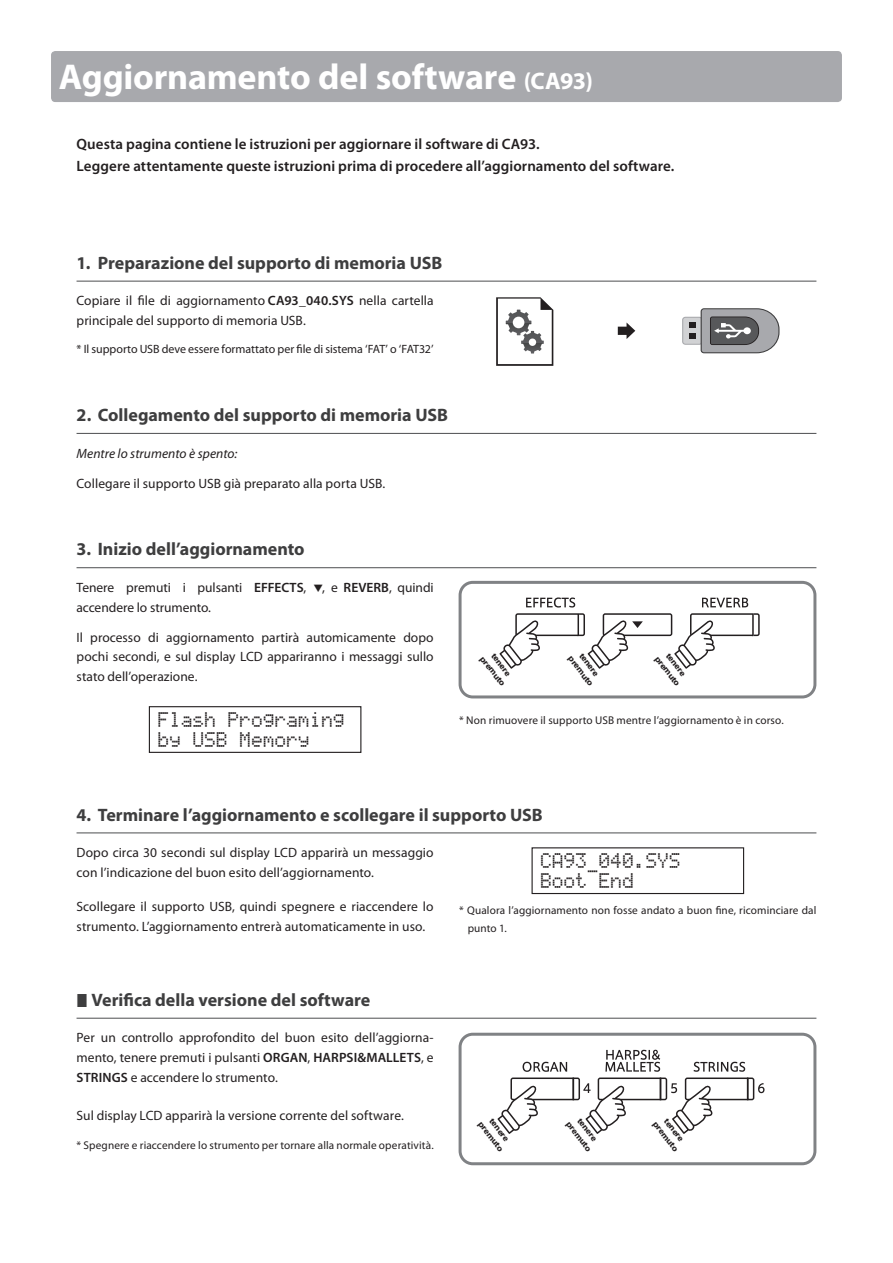
<style>
.page{position:relative;width:893px;height:1263px;background:#fff}
.page>*{position:absolute;margin:0;border:0;box-sizing:border-box;transform-origin:0 0}
._01_タイトル-01{font:700 36px "Myriad Pro";letter-spacing:-.005em;color:#fff}
._70_LCD画面{font:19.5px/20.2px "Lcd 3 Plain";color:#231f20}
._05_操作手順{font:700 18px "Myriad Pro";color:#3e3e3f}
._10_リード文{font:600 15px "Myriad Pro";letter-spacing:.005em;color:#231f20}
._12_本文-右インデント{font:13.5px/19.5px "Myriad Pro";letter-spacing:.005em;color:#231f20}
._12_本文-右インデント-2{font:italic 13.5px "Myriad Pro";color:#231f20}
._12_本文-右インデント-3{font:12px "Myriad Pro";letter-spacing:-.005em;color:#231f20}
._12_本文-右インデント-4{font:11.25px/18px "Myriad Pro";letter-spacing:.01em;color:#231f20}
._22_キャプション{font:700 8.55px "Myriad Pro";color:#231f20;scale:1.11 1}
.s1{font-size:24px}
.s2{font-weight:600}
.s3{font-size:13.8px}
</style>
<div class="page">
<div style="left:51px;top:51px;width:791px;height:51px;background:#a8a9ad;border-radius:4px"></div>
<hr style="left:77px;top:281px;width:739px;height:1px;background:#57585a">
<hr style="left:77px;top:433px;width:739px;height:1px;background:#57585a">
<hr style="left:77px;top:567px;width:739px;height:1px;background:#57585a">
<hr style="left:77px;top:832px;width:739px;height:1px;background:#57585a">
<hr style="left:77px;top:1018px;width:739px;height:1px;background:#57585a">
<div style="left:149px;top:706px;width:212px;height:47px;border:1px solid #231f20"></div>
<svg style="left:618px;top:322px;width:17px;height:17px"></svg>
<div style="left:682px;top:317px;width:21px;height:28px;background:#a8a9ad;border-radius:3px"></div>
<div style="left:683px;top:318px;width:18px;height:26px;background:#d1d2d4;border-radius:2px"></div>
<svg style="left:689px;top:308px;width:90px;height:45px"></svg>
<svg style="left:496px;top:297px;width:57px;height:69px"></svg>
<div style="left:531px;top:847px;width:213px;height:47px;border:1px solid #231f20"></div>
<svg style="left:459px;top:581px;width:357px;height:117px"></svg>
<svg style="left:459px;top:1033px;width:357px;height:132px"></svg>
<p class="_01_タイトル-01" style="left:59px;top:53px;width:536px">Aggiornamento del software <span class="s1">(CA93)</span></p>
<p class="_10_リード文" style="left:77px;top:134px;width:465px">Questa pagina contiene le istruzioni per aggiornare il software di CA93.</p>
<p class="_10_リード文" style="left:77px;top:157px;width:599px">Leggere attentamente queste istruzioni prima di procedere all’aggiornamento del software.</p>
<p class="_05_操作手順" style="left:77px;top:251px;width:367px">1. Preparazione del supporto di memoria USB</p>
<p class="_12_本文-右インデント" style="left:77px;top:291px;width:359px">Copiare il file di aggiornamento <span class="s2">CA93_040.SYS</span> nella cartella principale del supporto di memoria USB.</p>
<p class="_12_本文-右インデント-3" style="left:77px;top:342px;width:359px">* Il supporto USB deve essere formattato per file di sistema ‘FAT’ o ‘FAT32’</p>
<p class="_05_操作手順" style="left:77px;top:403px;width:373px">2. Collegamento del supporto di memoria USB</p>
<p class="_12_本文-右インデント-2" style="left:77px;top:445px;width:162px">Mentre lo strumento è spento:</p>
<p class="_12_本文-右インデント" style="left:77px;top:473px;width:310px">Collegare il supporto USB già preparato alla porta USB.</p>
<p class="_05_操作手順" style="left:77px;top:538px;width:230px">3. Inizio dell’aggiornamento</p>
<p class="_12_本文-右インデント" style="left:77px;top:577px;width:359px">Tenere premuti i pulsanti <span class="s2">EFFECTS</span>, <span class="s3">,</span> e <span class="s2">REVERB</span>, quindi accendere lo strumento.</p>
<p class="_12_本文-右インデント" style="left:77px;top:627px;width:359px;text-align:justify">Il processo di aggiornamento partirà automicamente dopo pochi secondi, e sul display LCD appariranno i messaggi sullo stato dell’operazione.</p>
<p class="_70_LCD画面" style="left:157px;top:711px;width:189px">Flash Programing by USB Memory</p>
<p class="_22_キャプション" style="left:486px;top:653px;width:34px;rotate:52deg">premuto</p>
<p class="_22_キャプション" style="left:585px;top:650px;width:25px;rotate:52deg">tenere</p>
<p class="_22_キャプション" style="left:497px;top:650px;width:25px;rotate:52deg">tenere</p>
<p class="_22_キャプション" style="left:574px;top:653px;width:34px;rotate:52deg">premuto</p>
<p class="_22_キャプション" style="left:672px;top:650px;width:25px;rotate:52deg">tenere</p>
<p class="_22_キャプション" style="left:661px;top:653px;width:34px;rotate:52deg">premuto</p>
<p class="_12_本文-右インデント-4" style="left:459px;top:711px;width:326px">* Non rimuovere il supporto USB mentre l’aggiornamento è in corso.</p>
<p class="_05_操作手順" style="left:77px;top:803px;width:468px">4. Terminare l’aggiornamento e scollegare il supporto USB</p>
<p class="_12_本文-右インデント" style="left:77px;top:843px;width:359px">Dopo circa 30 secondi sul display LCD apparirà un messaggio con l’indicazione del buon esito dell’aggiornamento.</p>
<p class="_12_本文-右インデント" style="left:77px;top:897px;width:359px">Scollegare il supporto USB, quindi spegnere e riaccendere lo strumento. L’aggiornamento entrerà automaticamente in uso.</p>
<p class="_70_LCD画面" style="left:540px;top:853px;width:142px">CA93_040.SYS<br>Boot End</p>
<p class="_12_本文-右インデント-4" style="left:468px;top:901px;width:350px;text-indent:-9px">* Qualora l’aggiornamento non fosse andato a buon fine, ricominciare dal punto 1.</p>
<p class="_05_操作手順" style="left:91px;top:988px;width:280px">Verifica della versione del software</p>
<p class="_12_本文-右インデント" style="left:77px;top:1028px;width:359px;text-align:justify">Per un controllo approfondito del buon esito dell’aggiorna&shy;mento, tenere premuti i pulsanti <span class="s2">ORGAN</span>, <span class="s2">HARPSI&amp;MALLETS</span>, e <span class="s2">STRINGS</span> e accendere lo strumento.</p>
<p class="_12_本文-右インデント" style="left:77px;top:1106px;width:329px">Sul display LCD apparirà la versione corrente del software.</p>
<p class="_12_本文-右インデント-4" style="left:77px;top:1136px;width:359px">* Spegnere e riaccendere lo strumento per tornare alla normale operatività.</p>
<p class="_22_キャプション" style="left:484px;top:1118px;width:34px;rotate:52deg">premuto</p>
<p class="_22_キャプション" style="left:583px;top:1116px;width:25px;rotate:52deg">tenere</p>
<p class="_22_キャプション" style="left:495px;top:1116px;width:25px;rotate:52deg">tenere</p>
<p class="_22_キャプション" style="left:572px;top:1118px;width:34px;rotate:52deg">premuto</p>
<p class="_22_キャプション" style="left:670px;top:1116px;width:25px;rotate:52deg">tenere</p>
<p class="_22_キャプション" style="left:659px;top:1119px;width:34px;rotate:52deg">premuto</p>
</div>
